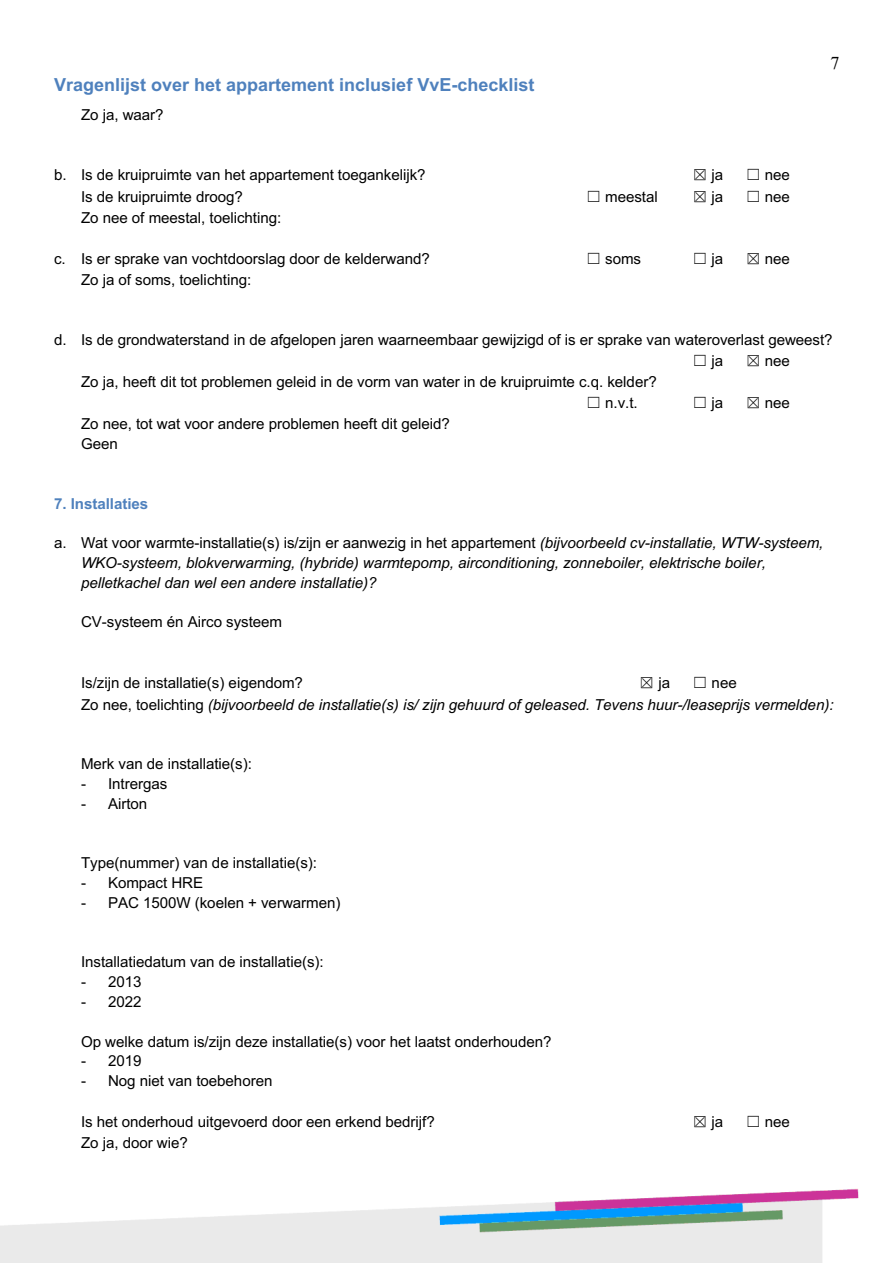
<style>
.page{position:relative;width:893px;height:1263px;background:#fff}
.page>*{position:absolute;margin:0;border:0;box-sizing:border-box;transform-origin:0 0}
.t1{font:700 18px "Arial";color:#4f81bd}
.t2{font:18px "Times New Roman";color:#000}
.t3{font:15.15px/20.9px "Arial";letter-spacing:-.005em;color:#000}
.t4{font:italic 15.15px/19.8px "Arial";letter-spacing:-.005em;color:#000}
.t5{font:700 15.15px "Arial";color:#4f81bd}
.s1{font-family:"MS Gothic"}
.s2{font-style:normal}
.s3{font-family:"MS Gothic";font-style:normal}
</style>
<div class="page">
<img style="left:0;top:1188px;width:859px;height:75px">
<p class="t1" style="left:54px;top:74px;width:482px">Vragenlijst over het appartement inclusief VvE-checklist</p>
<p class="t3" style="left:81px;top:104px;width:84px">Zo ja, waar?</p>
<p class="t3" style="left:54px;top:164px;width:373px">b. Is de kruipruimte van het appartement toegankelijk?</p>
<p class="t3" style="left:692px;top:164px;width:32px"><span class="s1">☒</span> ja</p>
<p class="t3" style="left:745px;top:164px;width:46px"><span class="s1">☐</span> nee</p>
<p class="t3" style="left:81px;top:186px;width:163px">Is de kruipruimte droog?</p>
<p class="t3" style="left:586px;top:186px;width:73px"><span class="s1">☐</span> meestal</p>
<p class="t3" style="left:692px;top:186px;width:32px"><span class="s1">☒</span> ja</p>
<p class="t3" style="left:745px;top:186px;width:46px"><span class="s1">☐</span> nee</p>
<p class="t3" style="left:81px;top:208px;width:202px">Zo nee of meestal, toelichting:</p>
<p class="t3" style="left:54px;top:248px;width:377px">c. Is er sprake van vochtdoorslag door de kelderwand?</p>
<p class="t3" style="left:586px;top:248px;width:57px"><span class="s1">☐</span> soms</p>
<p class="t3" style="left:692px;top:248px;width:32px"><span class="s1">☐</span> ja</p>
<p class="t3" style="left:745px;top:248px;width:46px"><span class="s1">☒</span> nee</p>
<p class="t3" style="left:81px;top:269px;width:172px">Zo ja of soms, toelichting:</p>
<p class="t2" style="left:830px;top:53px;width:10px">7</p>
<p class="t3" style="left:692px;top:329px;width:142px;text-indent:-638px">d. Is de grondwaterstand in de afgelopen jaren waarneembaar gewijzigd of is er sprake van wateroverlast geweest? <span class="s1">☐</span> ja</p>
<p class="t3" style="left:745px;top:350px;width:46px"><span class="s1">☒</span> nee</p>
<p class="t3" style="left:586px;top:371px;width:72px;text-indent:-505px">Zo ja, heeft dit tot problemen geleid in de vorm van water in de kruipruimte c.q. kelder? <span class="s1">☐</span> n.v.t.</p>
<p class="t3" style="left:81px;top:414px;width:370px;line-height:19.8px">Zo nee, tot wat voor andere problemen heeft dit geleid?<br>Geen</p>
<p class="t3" style="left:692px;top:392px;width:32px"><span class="s1">☐</span> ja</p>
<p class="t3" style="left:745px;top:392px;width:46px"><span class="s1">☒</span> nee</p>
<p class="t5" style="left:54px;top:495px;width:96px">7. Installaties</p>
<p class="t4" style="left:81px;top:533px;width:743px;text-indent:-27px"><span class="s2">a. Wat voor warmte-installatie(s) is/zijn er aanwezig in het appartement</span> (bijvoorbeeld cv-installatie, WTW-systeem,<br>WKO-systeem, blokverwarming, (hybride) warmtepomp, airconditioning, zonneboiler, elektrische boiler, pelletkachel dan wel een andere installatie)?</p>
<p class="t3" style="left:81px;top:612px;width:203px">CV-systeem én Airco systeem</p>
<p class="t4" style="left:81px;top:672px;width:754px;line-height:21.3px;text-indent:611px"><span class="s3">☐</span> <span class="s2">nee<br>Zo nee, toelichting</span> (bijvoorbeeld de installatie(s) is/ zijn gehuurd of geleased. Tevens huur-/leaseprijs vermelden):</p>
<p class="t3" style="left:81px;top:673px;width:223px">Is/zijn de installatie(s) eigendom?</p>
<p class="t3" style="left:639px;top:673px;width:32px"><span class="s1">☒</span> ja</p>
<p class="t3" style="left:81px;top:753px;width:172px">Merk van de installatie(s):</p>
<p class="t3" style="left:81px;top:773px;width:88px">- Intrergas</p>
<p class="t3" style="left:81px;top:793px;width:68px">- Airton</p>
<p class="t3" style="left:81px;top:852px;width:237px">Type(nummer) van de installatie(s):</p>
<p class="t3" style="left:81px;top:872px;width:124px">- Kompact HRE</p>
<p class="t3" style="left:81px;top:892px;width:261px">- PAC 1500W (koelen + verwarmen)</p>
<p class="t3" style="left:81px;top:952px;width:244px">Installatiedatum van de installatie(s):</p>
<p class="t3" style="left:81px;top:971px;width:62px">- 2013</p>
<p class="t3" style="left:81px;top:991px;width:62px">- 2022</p>
<p class="t3" style="left:81px;top:1031px;width:472px">Op welke datum is/zijn deze installatie(s) voor het laatst onderhouden?</p>
<p class="t3" style="left:81px;top:1051px;width:62px">- 2019</p>
<p class="t3" style="left:81px;top:1071px;width:193px">- Nog niet van toebehoren</p>
<p class="t3" style="left:81px;top:1111px;width:355px">Is het onderhoud uitgevoerd door een erkend bedrijf?</p>
<p class="t3" style="left:692px;top:1111px;width:32px"><span class="s1">☒</span> ja</p>
<p class="t3" style="left:745px;top:1111px;width:46px"><span class="s1">☐</span> nee</p>
<p class="t3" style="left:81px;top:1133px;width:108px">Zo ja, door wie?</p>
</div>
